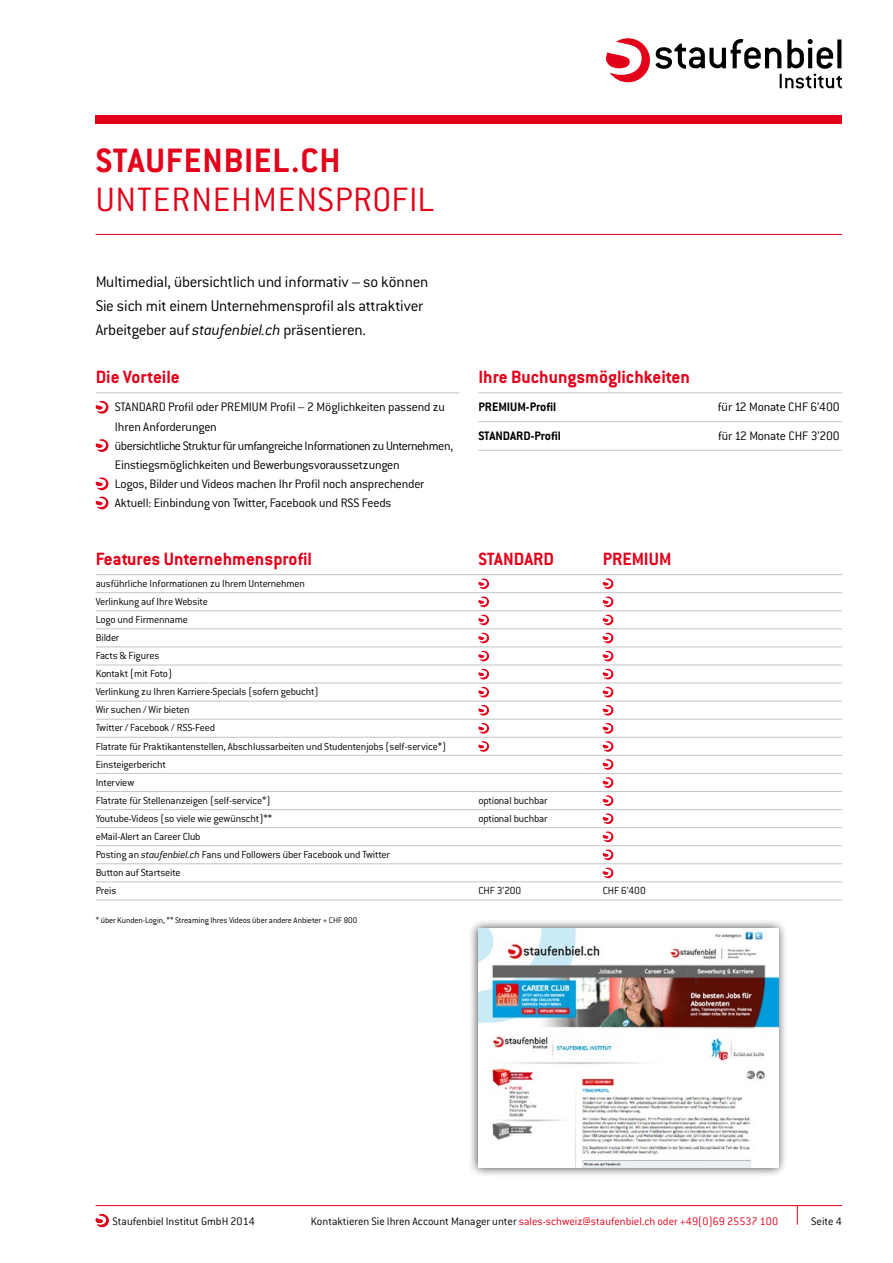
<style>
.page{position:relative;width:893px;height:1263px;background:#fff}
.page>*{position:absolute;margin:0;border:0;box-sizing:border-box;transform-origin:0 0}
.t1{font:300 37.2px "Conduit ITC";letter-spacing:.025em;color:#e2001a}
.t2{font:700 37.2px "Conduit ITC";letter-spacing:.025em;color:#e2001a}
.t3{font:700 19.5px "Conduit ITC";color:#e2001a}
.t4{font:300 16.8px/23.9px "Conduit ITC";letter-spacing:-.01em;color:#000}
.t5{font:300 13.5px "Conduit ITC";letter-spacing:-.015em;color:#000}
.t6{font:300 13.5px "Conduit ITC";letter-spacing:-.035em;color:#000}
.t7{font:700 13.5px "Conduit ITC";letter-spacing:-.015em;color:#000}
.t8{font:300 12px "Conduit ITC";color:#e2001a}
.t9{font:300 12px "Conduit ITC";color:#000}
.t10{font:300 11.25px/18px "Conduit ITC";letter-spacing:-.015em;color:#000}
.t11{font:300 9px "Conduit ITC";color:#000}
.s1{font-style:italic}
.s2{color:#000}
</style>
<div class="page">
<div style="left:96px;top:115px;width:746px;height:8px;background:#e2001a"></div>
<svg style="left:606px;top:38px;width:44px;height:44px"></svg>
<svg style="left:656px;top:39px;width:186px;height:49px"></svg>
<hr style="left:96px;top:1205px;width:746px;height:1px;background:#e2001a">
<svg style="left:96px;top:1214px;width:13px;height:13px"></svg>
<hr style="left:96px;top:234px;width:746px;height:1px;background:#e2001a">
<svg style="left:797px;top:1205px;width:1px;height:20px"></svg>
<hr style="left:478px;top:392px;width:364px;height:1px;background:#c6c7c8">
<hr style="left:478px;top:421px;width:364px;height:1px;background:#c6c7c8">
<hr style="left:478px;top:450px;width:364px;height:1px;background:#c6c7c8">
<hr style="left:96px;top:574px;width:746px;height:1px;background:#c6c7c8">
<hr style="left:96px;top:592px;width:746px;height:1px;background:#c6c7c8">
<hr style="left:96px;top:610px;width:746px;height:1px;background:#c6c7c8">
<hr style="left:96px;top:628px;width:746px;height:1px;background:#c6c7c8">
<hr style="left:96px;top:646px;width:746px;height:1px;background:#c6c7c8">
<hr style="left:96px;top:664px;width:746px;height:1px;background:#c6c7c8">
<hr style="left:96px;top:682px;width:746px;height:2px;background:#c6c7c8">
<hr style="left:96px;top:701px;width:746px;height:1px;background:#c6c7c8">
<hr style="left:96px;top:719px;width:746px;height:1px;background:#c6c7c8">
<hr style="left:96px;top:737px;width:746px;height:1px;background:#c6c7c8">
<hr style="left:96px;top:755px;width:746px;height:1px;background:#c6c7c8">
<hr style="left:96px;top:773px;width:746px;height:1px;background:#c6c7c8">
<hr style="left:96px;top:791px;width:746px;height:1px;background:#c6c7c8">
<hr style="left:96px;top:809px;width:746px;height:1px;background:#c6c7c8">
<hr style="left:96px;top:827px;width:746px;height:1px;background:#c6c7c8">
<hr style="left:96px;top:845px;width:746px;height:1px;background:#c6c7c8">
<hr style="left:96px;top:863px;width:746px;height:1px;background:#c6c7c8">
<hr style="left:96px;top:881px;width:746px;height:1px;background:#c6c7c8">
<hr style="left:96px;top:899px;width:746px;height:1px;background:#c6c7c8">
<svg style="left:478px;top:578px;width:11px;height:11px"></svg>
<svg style="left:603px;top:578px;width:10px;height:11px"></svg>
<svg style="left:478px;top:596px;width:11px;height:11px"></svg>
<svg style="left:603px;top:596px;width:10px;height:11px"></svg>
<svg style="left:478px;top:615px;width:11px;height:10px"></svg>
<svg style="left:603px;top:615px;width:10px;height:10px"></svg>
<svg style="left:478px;top:633px;width:11px;height:10px"></svg>
<svg style="left:603px;top:633px;width:10px;height:10px"></svg>
<svg style="left:478px;top:651px;width:11px;height:10px"></svg>
<svg style="left:603px;top:651px;width:10px;height:10px"></svg>
<svg style="left:478px;top:669px;width:11px;height:10px"></svg>
<svg style="left:603px;top:669px;width:10px;height:10px"></svg>
<svg style="left:478px;top:687px;width:11px;height:10px"></svg>
<svg style="left:603px;top:687px;width:10px;height:10px"></svg>
<svg style="left:478px;top:705px;width:11px;height:11px"></svg>
<svg style="left:603px;top:705px;width:10px;height:11px"></svg>
<svg style="left:478px;top:723px;width:11px;height:11px"></svg>
<svg style="left:603px;top:723px;width:10px;height:11px"></svg>
<svg style="left:478px;top:741px;width:11px;height:11px"></svg>
<svg style="left:603px;top:741px;width:10px;height:11px"></svg>
<svg style="left:603px;top:759px;width:10px;height:11px"></svg>
<svg style="left:603px;top:777px;width:10px;height:11px"></svg>
<svg style="left:603px;top:795px;width:10px;height:11px"></svg>
<svg style="left:603px;top:813px;width:10px;height:11px"></svg>
<svg style="left:603px;top:831px;width:10px;height:11px"></svg>
<svg style="left:603px;top:849px;width:10px;height:11px"></svg>
<svg style="left:603px;top:868px;width:10px;height:10px"></svg>
<hr style="left:96px;top:392px;width:363px;height:1px;background:#c6c7c8">
<svg style="left:96px;top:401px;width:12px;height:13px"></svg>
<svg style="left:96px;top:439px;width:12px;height:13px"></svg>
<svg style="left:96px;top:477px;width:12px;height:13px"></svg>
<svg style="left:96px;top:497px;width:12px;height:12px"></svg>
<div style="left:468px;top:918px;width:320px;height:259px;background:#000;opacity:.75"></div>
<img style="left:478px;top:928px;width:300px;height:239px">
<h1 class="t2" style="left:96px;top:139px;width:224px">Staufenbiel.CH</h1>
<h1 class="t1" style="left:96px;top:179px;width:340px">Untern ehm ensprofil</h1>
<h3 class="t4" style="left:96px;top:270px;width:334px">Multimedial, übersichtlich und informativ – so können<br>Sie sich mit einem Unternehmensprofil als attraktiver<br>Arbeitgeber auf <span class="s1">staufenbiel.ch</span> präsentieren.</h3>
<h2 class="t3" style="left:96px;top:365px;width:86px">Die Vorteile</h2>
<p class="t5" style="left:115px;top:400px;width:133px">STANDARD Profil oder Premium</p>
<p class="t5" style="left:270px;top:400px;width:177px">Profil – 2 Möglichkeiten passend zu</p>
<p class="t5" style="left:115px;top:419px;width:104px">Ihren Anforderungen</p>
<p class="t6" style="left:115px;top:438px;width:340px">übersichtliche Struktur für umfangreiche Informationen zu Unternehmen,</p>
<p class="t5" style="left:115px;top:457px;width:286px">Einstiegsmöglichkeiten und Bewerbungsvoraussetzungen</p>
<p class="t5" style="left:108px;top:476px;width:317px">Logos, Bilder und Videos machen Ihr Profil noch ansprechender</p>
<p class="t5" style="left:115px;top:495px;width:278px">Aktuell: Einbindung von Twitter, Facebook und RSS Feeds</p>
<h2 class="t3" style="left:478px;top:365px;width:213px">Ihre Buchungsmöglichkeiten</h2>
<p class="t7" style="left:478px;top:399px;width:79px">PREMIUM-Profil</p>
<p class="t5" style="left:718px;top:400px;width:123px">für 12 Monate CHF 6’400</p>
<p class="t7" style="left:478px;top:428px;width:8px">STANDARD</p>
<p class="t7" style="left:531px;top:428px;width:32px">-Profil</p>
<p class="t5" style="left:718px;top:429px;width:123px">für 12 Monate CHF 3’200</p>
<h2 class="t3" style="left:96px;top:547px;width:218px">Features Unternehmensprofil</h2>
<h2 class="t3" style="left:478px;top:547px;width:9px">STANDARD</h2>
<h2 class="t3" style="left:603px;top:547px;width:70px">PREMIUM</h2>
<p class="t10" style="left:96px;top:574px;width:352px">ausführliche Informationen zu Ihrem Unternehmen<br>Verlinkung auf Ihre Website<br>Logo und Firmenname<br>Bilder<br>Facts &amp; Figures<br>Kontakt (mit Foto)<br>Verlinkung zu Ihren Karriere-Specials (sofern gebucht)<br>Wir suchen / Wir bieten<br>Twitter / Facebook / RSS-Feed<br>Flatrate für Praktikantenstellen, Abschlussarbeiten und Studentenjobs (self-service*)<br>Einsteigerbericht<br>Interview<br>Flatrate für Stellenanzeigen (self-service*)</p>
<p class="t10" style="left:478px;top:791px;width:71px">optional buchbar</p>
<p class="t10" style="left:96px;top:809px;width:178px">Youtube-Videos (so viele wie gewünscht)**</p>
<p class="t10" style="left:478px;top:809px;width:71px">optional buchbar</p>
<p class="t10" style="left:96px;top:827px;width:296px">eMail-Alert an Career Club<br>Posting an <span class="s1">staufenbiel.ch</span> Fans und Followers über Facebook und Twitter<br>Button auf Startseite<br>Preis</p>
<p class="t10" style="left:478px;top:881px;width:44px">CHF 3’200</p>
<p class="t10" style="left:603px;top:881px;width:45px">CHF 6’400</p>
<p class="t11" style="left:96px;top:915px;width:263px">* über Kunden-Login, ** Streaming Ihres Videos über andere Anbieter + CHF 800</p>
<p class="t9" style="left:113px;top:1214px;width:144px">Staufenbiel Institut GmbH 2014</p>
<p class="t8" style="left:311px;top:1214px;width:469px"><span class="s2">Kontaktieren Sie Ihren Account Manager unter</span> sales-schweiz@staufenbiel.ch oder +49(0)69 25537 100</p>
<p class="t9" style="left:811px;top:1214px;width:32px">Seite 4</p>
</div>
